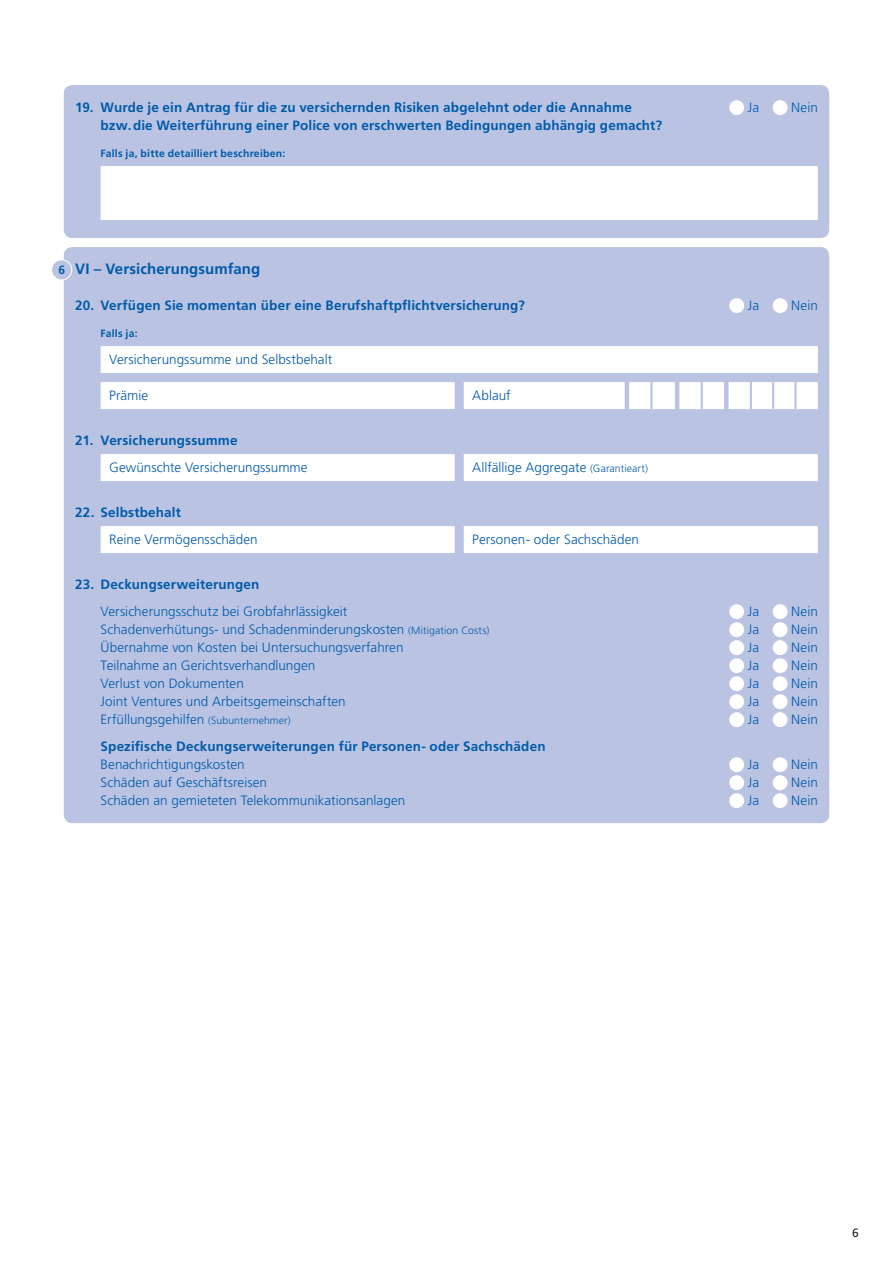
<style>
.page{position:relative;width:893px;height:1263px;background:#fff}
.page>*{position:absolute;margin:0;border:0;box-sizing:border-box;transform-origin:0 0}
.t1{font:700 15px "Frutiger";letter-spacing:.005em;color:#015aaa}
.t2{font:300 13.5px "Frutiger";letter-spacing:.005em;color:#015aaa}
.t3{font:700 13.5px "Frutiger";letter-spacing:.01em;color:#015aaa}
.t4{font:12px "Frutiger";color:#231f20}
.t5{font:700 12px "Frutiger";color:#015aaa}
.t6{font:700 10.5px "Frutiger";letter-spacing:.015em;color:#015aaa}
.s1{font-size:10.5px}
</style>
<div class="page">
<div style="left:64px;top:85px;width:765px;height:153px;background:#bac4e2;border-radius:9px"></div>
<div style="left:729px;top:100px;width:15px;height:15px;background:#fff;border-radius:50%"></div>
<div style="left:773px;top:100px;width:14px;height:15px;background:#fff;border-radius:50%"></div>
<div style="left:101px;top:166px;width:717px;height:54px;background:#fff"></div>
<hr style="left:101px;top:193px;width:716px;height:1px;background:#fff">
<div style="left:64px;top:247px;width:765px;height:576px;background:#bac4e2;border-radius:9px"></div>
<div style="left:729px;top:298px;width:15px;height:15px;background:#fff;border-radius:50%"></div>
<div style="left:773px;top:298px;width:14px;height:15px;background:#fff;border-radius:50%"></div>
<svg style="left:101px;top:346px;width:717px;height:63px;fill:#fff"></svg>
<hr style="left:650px;top:382px;width:3px;height:27px;background:#bac4e2">
<hr style="left:701px;top:382px;width:2px;height:27px;background:#bac4e2">
<hr style="left:750px;top:382px;width:2px;height:27px;background:#bac4e2">
<hr style="left:772px;top:382px;width:2px;height:27px;background:#bac4e2">
<hr style="left:794px;top:382px;width:3px;height:27px;background:#bac4e2">
<div style="left:101px;top:454px;width:717px;height:27px;background:#fff"></div>
<div style="left:101px;top:526px;width:717px;height:27px;background:#fff"></div>
<div style="left:729px;top:604px;width:15px;height:15px;background:#fff;border-radius:50%"></div>
<div style="left:773px;top:604px;width:14px;height:15px;background:#fff;border-radius:50%"></div>
<div style="left:729px;top:622px;width:15px;height:15px;background:#fff;border-radius:50%"></div>
<div style="left:773px;top:622px;width:14px;height:15px;background:#fff;border-radius:50%"></div>
<div style="left:729px;top:640px;width:15px;height:15px;background:#fff;border-radius:50%"></div>
<div style="left:773px;top:640px;width:14px;height:15px;background:#fff;border-radius:50%"></div>
<div style="left:729px;top:658px;width:15px;height:15px;background:#fff;border-radius:50%"></div>
<div style="left:773px;top:658px;width:14px;height:15px;background:#fff;border-radius:50%"></div>
<div style="left:729px;top:676px;width:15px;height:15px;background:#fff;border-radius:50%"></div>
<div style="left:773px;top:676px;width:14px;height:15px;background:#fff;border-radius:50%"></div>
<div style="left:729px;top:694px;width:15px;height:15px;background:#fff;border-radius:50%"></div>
<div style="left:773px;top:694px;width:14px;height:15px;background:#fff;border-radius:50%"></div>
<div style="left:729px;top:712px;width:15px;height:15px;background:#fff;border-radius:50%"></div>
<div style="left:773px;top:712px;width:14px;height:15px;background:#fff;border-radius:50%"></div>
<div style="left:729px;top:757px;width:15px;height:15px;background:#fff;border-radius:50%"></div>
<div style="left:773px;top:757px;width:14px;height:15px;background:#fff;border-radius:50%"></div>
<div style="left:729px;top:775px;width:15px;height:15px;background:#fff;border-radius:50%"></div>
<div style="left:773px;top:775px;width:14px;height:15px;background:#fff;border-radius:50%"></div>
<div style="left:729px;top:793px;width:15px;height:15px;background:#fff;border-radius:50%"></div>
<div style="left:773px;top:793px;width:14px;height:15px;background:#fff;border-radius:50%"></div>
<div style="left:52px;top:260px;width:20px;height:20px;background:#bac4e2;border-radius:50%"></div>
<div style="left:51px;top:259px;width:21px;height:21px;border:1px solid #fff;border-radius:50%"></div>
<p class="t3" style="left:75px;top:99px;width:558px">19. Wurde je ein Antrag für die zu versichernden Risiken abgelehnt oder die Annahme</p>
<p class="t2" style="left:748px;top:100px;width:13px">Ja</p>
<p class="t2" style="left:791px;top:100px;width:28px">Nein</p>
<p class="t3" style="left:101px;top:117px;width:563px">bzw.die Weiterführung einer Police von erschwerten Bedingungen abhängig gemacht?</p>
<p class="t6" style="left:101px;top:147px;width:186px">Falls ja, bitte detailliert beschreiben:</p>
<p class="t5" style="left:58px;top:263px;width:8px">6</p>
<p class="t1" style="left:75px;top:260px;width:187px">VI – Versicherungsumfang</p>
<p class="t3" style="left:75px;top:297px;width:451px">20. Verfügen Sie momentan über eine Berufshaftpflichtversicherung?</p>
<p class="t2" style="left:748px;top:298px;width:13px">Ja</p>
<p class="t2" style="left:791px;top:298px;width:28px">Nein</p>
<p class="t6" style="left:101px;top:327px;width:38px">Falls ja:</p>
<p class="t2" style="left:109px;top:352px;width:225px">Versicherungssumme und Selbstbehalt</p>
<p class="t2" style="left:109px;top:388px;width:41px">Prämie</p>
<p class="t2" style="left:472px;top:388px;width:40px">Ablauf</p>
<p class="t3" style="left:75px;top:432px;width:164px">21. Versicherungssumme</p>
<p class="t2" style="left:109px;top:460px;width:200px">Gewünschte Versicherungssumme</p>
<p class="t2" style="left:472px;top:460px;width:177px">Allfällige Aggregate <span class="s1">(Garantieart)</span></p>
<p class="t3" style="left:75px;top:504px;width:107px">22. Selbstbehalt</p>
<p class="t2" style="left:109px;top:532px;width:150px">Reine Vermögensschäden</p>
<p class="t2" style="left:472px;top:532px;width:168px">Personen- oder Sachschäden</p>
<p class="t3" style="left:75px;top:576px;width:186px">23. Deckungserweiterungen</p>
<p class="t2" style="left:101px;top:604px;width:248px">Versicherungsschutz bei Grobfahrlässigkeit</p>
<p class="t2" style="left:748px;top:604px;width:13px">Ja</p>
<p class="t2" style="left:791px;top:604px;width:28px">Nein</p>
<p class="t2" style="left:101px;top:622px;width:390px">Schadenverhütungs- und Schadenminderungskosten <span class="s1">(Mitigation Costs)</span></p>
<p class="t2" style="left:748px;top:622px;width:13px">Ja</p>
<p class="t2" style="left:791px;top:622px;width:28px">Nein</p>
<p class="t2" style="left:101px;top:640px;width:304px">Übernahme von Kosten bei Untersuchungsverfahren</p>
<p class="t2" style="left:748px;top:640px;width:13px">Ja</p>
<p class="t2" style="left:791px;top:640px;width:28px">Nein</p>
<p class="t2" style="left:101px;top:658px;width:216px">Teilnahme an Gerichtsverhandlungen</p>
<p class="t2" style="left:748px;top:658px;width:13px">Ja</p>
<p class="t2" style="left:791px;top:658px;width:28px">Nein</p>
<p class="t2" style="left:101px;top:676px;width:145px">Verlust von Dokumenten</p>
<p class="t2" style="left:748px;top:676px;width:13px">Ja</p>
<p class="t2" style="left:791px;top:676px;width:28px">Nein</p>
<p class="t2" style="left:101px;top:694px;width:247px">Joint Ventures und Arbeitsgemeinschaften</p>
<p class="t2" style="left:748px;top:694px;width:13px">Ja</p>
<p class="t2" style="left:791px;top:694px;width:28px">Nein</p>
<p class="t2" style="left:101px;top:712px;width:192px">Erfüllungsgehilfen <span class="s1">(Subunternehmer)</span></p>
<p class="t2" style="left:748px;top:712px;width:13px">Ja</p>
<p class="t2" style="left:791px;top:712px;width:28px">Nein</p>
<p class="t3" style="left:101px;top:738px;width:446px">Spezifische Deckungserweiterungen für Personen- oder Sachschäden</p>
<p class="t2" style="left:101px;top:757px;width:146px">Benachrichtigungskosten</p>
<p class="t2" style="left:748px;top:757px;width:13px">Ja</p>
<p class="t2" style="left:791px;top:757px;width:28px">Nein</p>
<p class="t2" style="left:101px;top:775px;width:168px">Schäden auf Geschäftsreisen</p>
<p class="t2" style="left:748px;top:775px;width:13px">Ja</p>
<p class="t2" style="left:791px;top:775px;width:28px">Nein</p>
<p class="t2" style="left:101px;top:793px;width:306px">Schäden an gemieteten Telekommunikationsanlagen</p>
<p class="t2" style="left:748px;top:793px;width:13px">Ja</p>
<p class="t2" style="left:791px;top:793px;width:28px">Nein</p>
<p class="t4" style="left:852px;top:1226px;width:8px">6</p>
</div>
